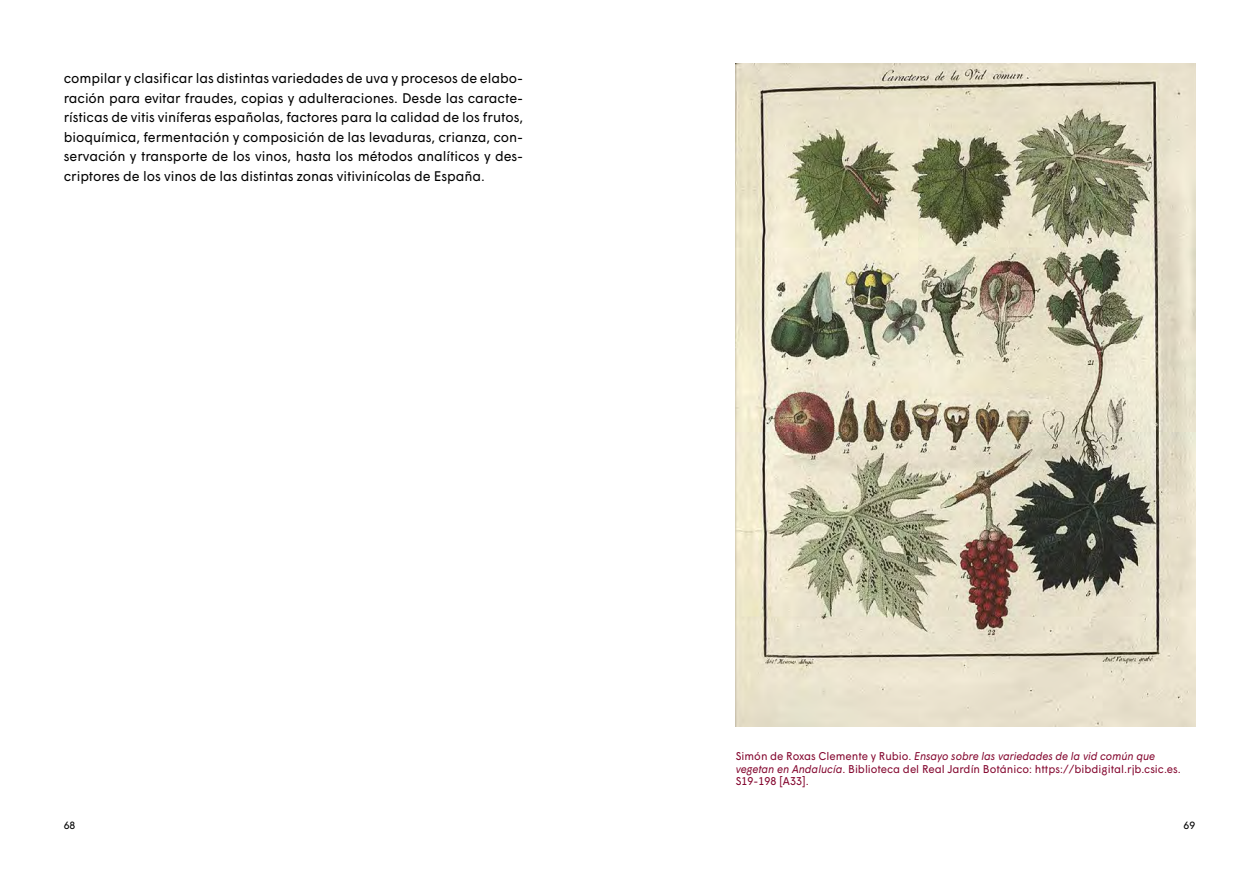
<style>
.page{position:relative;width:1259px;height:893px;background:#fff}
.page>*{position:absolute;margin:0;border:0;box-sizing:border-box;transform-origin:0 0}
.t1{font:13.95px/19.5px "Wigrum";letter-spacing:-.005em;color:#000;text-align:justify;scale:.96 1}
.t2{font:11.25px/12.8px "Wigrum";color:#84072f;scale:.96 1}
.t3{font:10.5px "Wigrum";color:#000}
.s1{font-style:italic}
</style>
<div class="page">
<img style="left:736px;top:64px;width:459px;height:663px">
<p class="t1" style="left:64px;top:68px;width:480px">compilar y clasificar las distintas variedades de uva y procesos de elabo&shy;ración para evitar fraudes, copias y adulteraciones. Desde las caracte&shy;rísticas de vitis viníferas españolas, factores para la calidad de los frutos, bioquímica, fermentación y composición de las levaduras, crianza, con&shy;servación y transporte de los vinos, hasta los métodos analíticos y des&shy;criptores de los vinos de las distintas zonas vitivinícolas de España.</p>
<p class="t2" style="left:736px;top:749px;width:465px">Simón de Roxas Clemente y Rubio. <span class="s1">Ensayo sobre las variedades de la vid común que vegetan en Andalucía</span>. Biblioteca del Real Jardín Botánico: https://bibdigital.rjb.csic.es.<br>S19-198 [A33].</p>
<p class="t3" style="left:64px;top:818px;width:13px">68</p>
<p class="t3" style="left:1183px;top:818px;width:13px">69</p>
</div>
